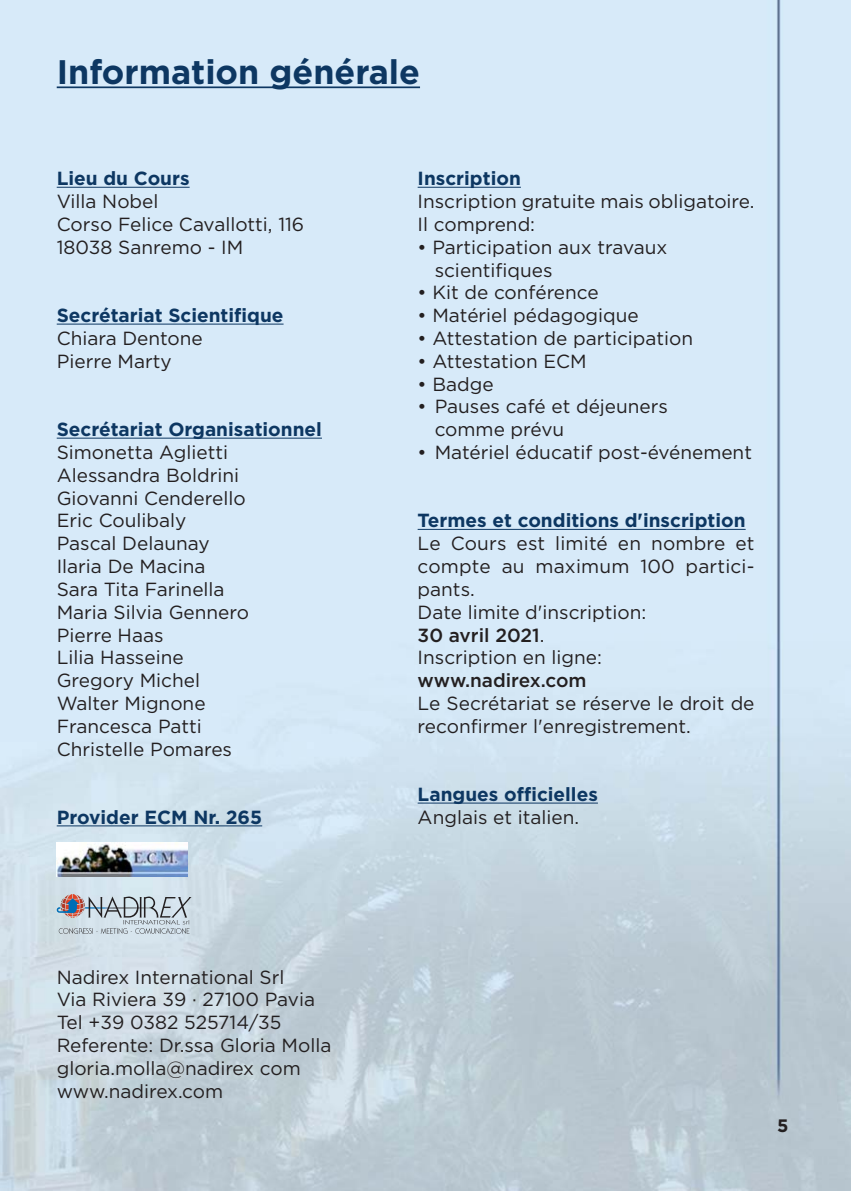
<style>
.page{position:relative;width:851px;height:1191px;background:#fff}
.page>*{position:absolute;margin:0;border:0;box-sizing:border-box;transform-origin:0 0}
.t1{font:700 34px "Gotham";color:#0d3762}
.t2{font:19px/22.8px "Gotham";color:#231f20}
.t3{font:700 19px "Gotham";color:#0d3762}
.t4{font:500 19px "Gotham";letter-spacing:-.005em;color:#231f20}
.t5{font:700 18px "Gotham";color:#231f20}
.s1{font-weight:500}
</style>
<div class="page">
<img style="left:0;top:0;width:850px;height:1191px">
<hr style="left:57px;top:86px;width:363px;height:2px;background:#0d3762">
<hr style="left:57px;top:187px;width:133px;height:1px;background:#0d3762">
<hr style="left:57px;top:324px;width:226px;height:1px;background:#0d3762">
<hr style="left:57px;top:438px;width:265px;height:1px;background:#0d3762">
<hr style="left:57px;top:825px;width:205px;height:1px;background:#0d3762">
<hr style="left:417px;top:187px;width:104px;height:1px;background:#0d3762">
<hr style="left:417px;top:529px;width:328px;height:1px;background:#0d3762">
<hr style="left:417px;top:802px;width:181px;height:1px;background:#0d3762">
<img style="left:57px;top:842px;width:130px;height:34px">
<svg style="left:57px;top:894px;width:134px;height:40px"></svg>
<h1 class="t1" style="left:57px;top:59px;width:365px">Information générale</h1>
<p class="t3" style="left:57px;top:171px;width:134px">Lieu du Cours</p>
<p class="t2" style="left:57px;top:191px;width:249px">Villa Nobel<br>Corso Felice Cavallotti, 116<br>18038 Sanremo - IM</p>
<p class="t3" style="left:57px;top:308px;width:228px">Secrétariat Scientifique</p>
<p class="t2" style="left:57px;top:328px;width:148px">Chiara Dentone<br>Pierre Marty</p>
<p class="t3" style="left:57px;top:422px;width:267px">Secrétariat Organisationnel</p>
<p class="t2" style="left:57px;top:442px;width:194px">Simonetta Aglietti<br>Alessandra Boldrini<br>Giovanni Cenderello<br>Eric Coulibaly<br>Pascal Delaunay<br>Ilaria De Macina<br>Sara Tita Farinella<br>Maria Silvia Gennero<br>Pierre Haas<br>Lilia Hasseine<br>Gregory Michel<br>Walter Mignone<br>Francesca Patti<br>Christelle Pomares</p>
<p class="t3" style="left:57px;top:810px;width:207px">Provider ECM Nr. 265</p>
<p class="t3" style="left:417px;top:171px;width:105px">Inscription</p>
<p class="t2" style="left:417px;top:191px;width:338px">Inscription gratuite mais obligatoire.<br>Il comprend:</p>
<p class="t2" style="left:434px;top:237px;width:234px;text-indent:-17px">• Participation aux travaux scientifiques</p>
<p class="t2" style="left:417px;top:282px;width:182px">• Kit de conférence</p>
<p class="t2" style="left:417px;top:305px;width:223px">• Matériel pédagogique</p>
<p class="t2" style="left:417px;top:328px;width:277px">• Attestation de participation</p>
<p class="t2" style="left:417px;top:351px;width:171px">• Attestation ECM</p>
<p class="t2" style="left:417px;top:374px;width:77px">• Badge</p>
<p class="t2" style="left:434px;top:396px;width:235px;text-indent:-17px">• Pauses café et déjeuners comme prévu</p>
<p class="t2" style="left:417px;top:442px;width:336px">• Matériel éducatif post-événement</p>
<p class="t3" style="left:417px;top:513px;width:329px">Termes et conditions d'inscription</p>
<p class="t2" style="left:417px;top:533px;width:338px">Le Cours est limité en nombre et compte au maximum 100 partici&shy;pants.<br>Date limite d'inscription:<br><span class="s1">30 avril 2021</span>.<br>Inscription en ligne:</p>
<p class="t4" style="left:417px;top:673px;width:170px">www.nadirex.com</p>
<p class="t2" style="left:417px;top:693px;width:338px">Le Secrétariat se réserve le droit de reconfirmer l'enregistrement.</p>
<p class="t3" style="left:417px;top:787px;width:182px">Langues officielles</p>
<p class="t2" style="left:417px;top:807px;width:163px">Anglais et italien.</p>
<p class="t2" style="left:57px;top:966px;width:276px">Nadirex International Srl<br>Via Riviera 39 · 27100 Pavia<br>Tel +39 0382 525714/35<br>Referente: Dr.ssa Gloria Molla gloria.molla@nadirex com www.nadirex.com</p>
<p class="t5" style="left:777px;top:1118px;width:13px">5</p>
</div>
